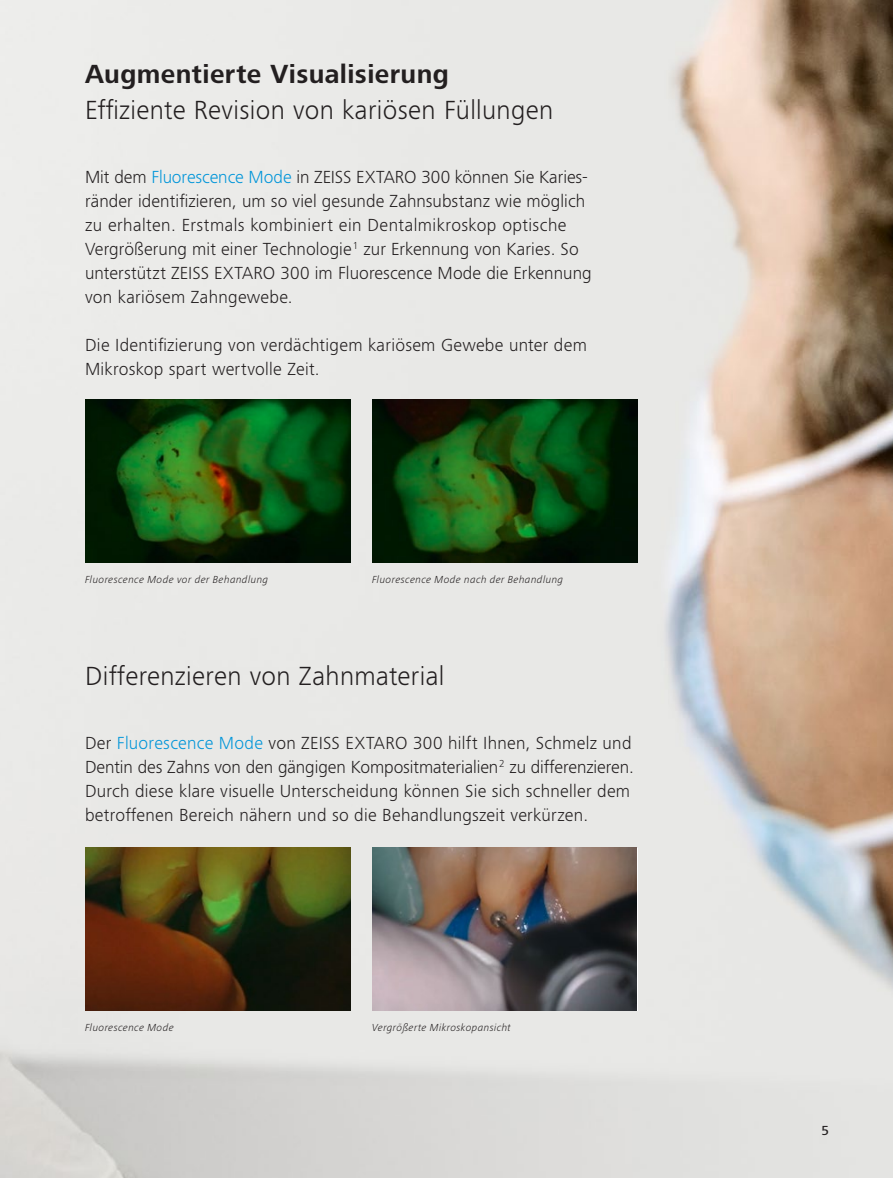
<style>
.page{position:relative;width:893px;height:1178px;background:#fff}
.page>*{position:absolute;margin:0;border:0;box-sizing:border-box;transform-origin:0 0}
.t1{font:300 27px "ZEISS Frutiger Next W1 G";letter-spacing:.01em;color:#231f20}
.t2{font:700 27px "ZEISS Frutiger Next W1 G";letter-spacing:.015em;color:#231f20}
.t3{font:300 18px/24px "ZEISS Frutiger Next W1 G";letter-spacing:.01em;color:#231f20}
.t4{font:500 13.5px "ZEISS Frutiger Next W1 G";color:#231f20}
.t5{font:italic 300 10.5px "ZEISS Frutiger Next W1 G";letter-spacing:.04em;color:#231f20}
.s1{color:#0095d9}
</style>
<div class="page">
<img style="left:0;top:0;width:893px;height:1178px">
<img style="left:85px;top:400px;width:266px;height:162px">
<img style="left:372px;top:400px;width:266px;height:162px">
<img style="left:85px;top:847px;width:266px;height:163px">
<img style="left:372px;top:847px;width:264px;height:163px">
<h1 class="t2" style="left:85px;top:55px;width:365px">Augmentierte Visualisierung</h1>
<h1 class="t1" style="left:85px;top:92px;width:470px">Effiziente Revision von kariösen Füllungen</h1>
<p class="t3" style="left:85px;top:164px;width:508px">Mit dem <span class="s1">Fluorescence Mode</span> in ZEISS EXTARO 300 können Sie Karies&shy;ränder identifizieren, um so viel gesunde Zahnsubstanz wie möglich zu erhalten. Erstmals kombiniert ein Dentalmikroskop optische Vergrößerung mit einer Technologie<sup>1</sup> zur Erkennung von Karies. So unterstützt ZEISS EXTARO 300 im Fluorescence Mode die Erkennung von kariösem Zahngewebe.</p>
<p class="t3" style="left:85px;top:332px;width:503px">Die Identifizierung von verdächtigem kariösem Gewebe unter dem<br>Mikroskop spart wertvolle Zeit.</p>
<p class="t5" style="left:85px;top:572px;width:185px">Fluorescence Mode vor der Behandlung</p>
<p class="t5" style="left:372px;top:572px;width:193px">Fluorescence Mode nach der Behandlung</p>
<h1 class="t1" style="left:85px;top:657px;width:361px">Differenzieren von Zahnmaterial</h1>
<p class="t3" style="left:85px;top:730px;width:550px">Der <span class="s1">Fluorescence Mode</span> von ZEISS EXTARO 300 hilft Ihnen, Schmelz und Dentin des Zahns von den gängigen Kompositmaterialien<sup>2</sup> zu differenzieren.<br>Durch diese klare visuelle Unterscheidung können Sie sich schneller dem betroffenen Bereich nähern und so die Behandlungszeit verkürzen.</p>
<p class="t5" style="left:85px;top:1020px;width:90px">Fluorescence Mode</p>
<p class="t5" style="left:372px;top:1020px;width:140px">Vergrößerte Mikroskopansicht</p>
<p class="t4" style="left:822px;top:1121px;width:9px">5</p>
</div>
